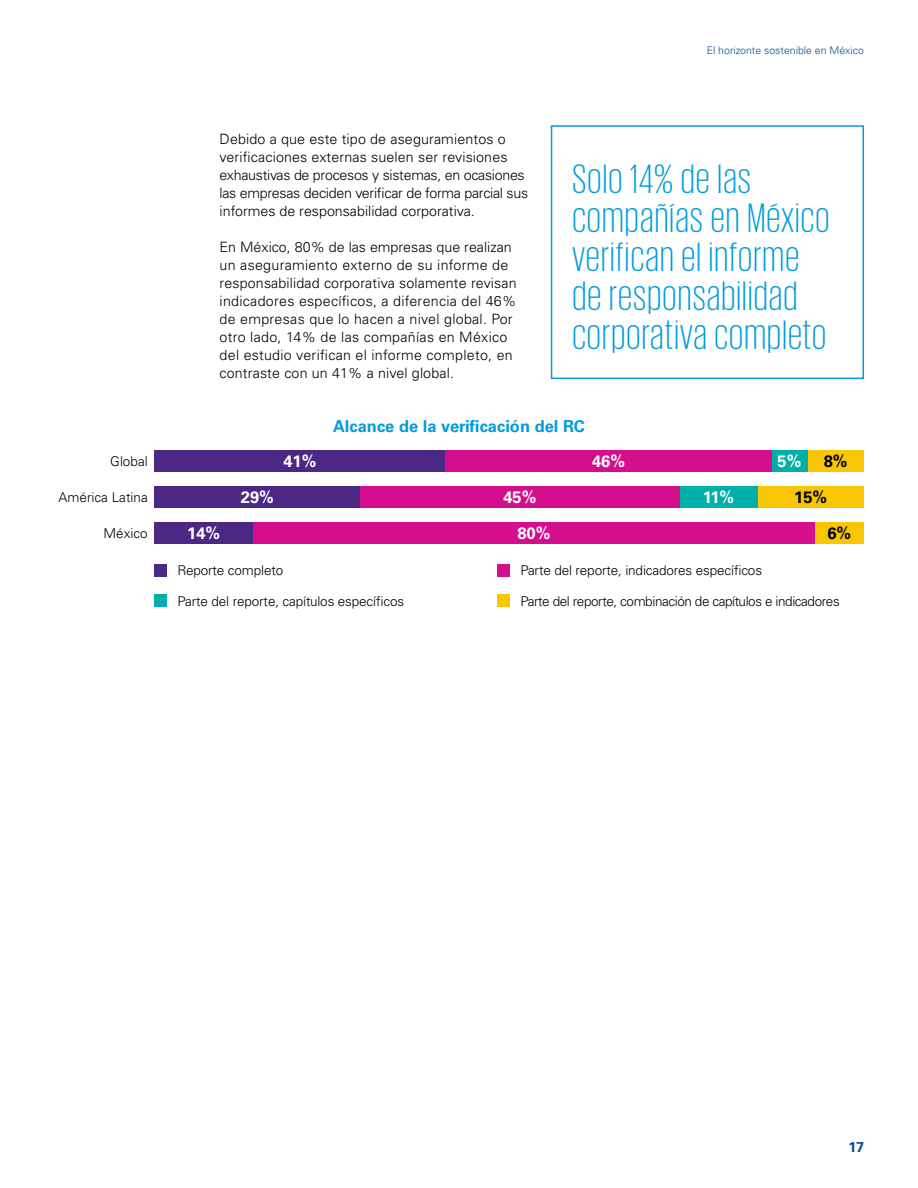
<style>
.page{position:relative;width:918px;height:1188px;background:#fff}
.page>*{position:absolute;margin:0;border:0;box-sizing:border-box;transform-origin:0 0}
.t1{font:300 42px/39px "KPMG";letter-spacing:.03em;color:#009cdc}
.t2{font:700 16.5px "Univers";color:#009cdc}
.t3{font:700 16.5px "Univers";color:#fff}
.t4{font:700 16.5px "Univers";color:#000}
.t5{font:300 14.25px/18px "Univers";letter-spacing:.01em;color:#000}
.t6{font:700 14.25px "Univers";color:#004e98}
.t7{font:300 13.5px "Univers";letter-spacing:-.01em;color:#000}
.t8{font:300 13.5px "Univers";letter-spacing:-.03em;color:#000}
.t9{font:300 10.5px "Univers";color:#004e98}
</style>
<div class="page">
<div style="left:807px;top:450px;width:57px;height:21px;background:#f9c606"></div>
<div style="left:758px;top:486px;width:106px;height:21px;background:#f9c606"></div>
<div style="left:815px;top:522px;width:49px;height:21px;background:#f9c606"></div>
<div style="left:772px;top:450px;width:35px;height:21px;background:#00afa8"></div>
<div style="left:680px;top:486px;width:78px;height:21px;background:#00afa8"></div>
<div style="left:445px;top:450px;width:327px;height:21px;background:#d40e8c"></div>
<div style="left:360px;top:486px;width:320px;height:21px;background:#d40e8c"></div>
<div style="left:253px;top:522px;width:562px;height:21px;background:#d40e8c"></div>
<div style="left:155px;top:450px;width:290px;height:21px;background:#4b2884"></div>
<div style="left:155px;top:486px;width:205px;height:21px;background:#4b2884"></div>
<div style="left:155px;top:522px;width:98px;height:21px;background:#4b2884"></div>
<div style="left:551px;top:125px;width:313px;height:254px;border:2px solid #009cdc"></div>
<div style="left:155px;top:564px;width:12px;height:12px;background:#4b2884"></div>
<div style="left:155px;top:594px;width:12px;height:12px;background:#00afa8"></div>
<div style="left:497px;top:564px;width:13px;height:12px;background:#d40e8c"></div>
<div style="left:497px;top:594px;width:13px;height:12px;background:#f9c606"></div>
<p class="t9" style="left:707px;top:44px;width:159px">El horizonte sostenible en México</p>
<p class="t7" style="left:110px;top:453px;width:39px">Global</p>
<p class="t7" style="left:58px;top:489px;width:91px">América Latina</p>
<p class="t7" style="left:104px;top:525px;width:46px">México</p>
<p class="t5" style="left:220px;top:130px;width:310px">Debido a que este tipo de aseguramientos o verificaciones externas suelen ser revisiones exhaustivas de procesos y sistemas, en ocasiones las empresas deciden verificar de forma parcial sus informes de responsabilidad corporativa.</p>
<p class="t5" style="left:220px;top:238px;width:299px">En México, 80% de las empresas que realizan un aseguramiento externo de su informe de responsabilidad corporativa solamente revisan indicadores específicos, a diferencia del 46% de empresas que lo hacen a nivel global. Por otro lado, 14% de las compañías en México del estudio verifican el informe completo, en contraste con un 41% a nivel global.</p>
<p class="t2" style="left:333px;top:417px;width:253px">Alcance de la verificación del RC</p>
<h1 class="t1" style="left:572px;top:159px;width:259px">Solo 14% de las compañías en México verifican el informe de responsabilidad corporativa completo</h1>
<p class="t3" style="left:283px;top:451px;width:35px">41%</p>
<p class="t3" style="left:592px;top:451px;width:35px">46%</p>
<p class="t3" style="left:778px;top:451px;width:25px">5%</p>
<p class="t4" style="left:824px;top:451px;width:25px">8%</p>
<p class="t3" style="left:241px;top:487px;width:35px">29%</p>
<p class="t3" style="left:503px;top:487px;width:35px">45%</p>
<p class="t3" style="left:703px;top:487px;width:33px">11%</p>
<p class="t4" style="left:794px;top:487px;width:35px">15%</p>
<p class="t3" style="left:187px;top:523px;width:35px">14%</p>
<p class="t3" style="left:517px;top:523px;width:35px">80%</p>
<p class="t4" style="left:827px;top:523px;width:25px">6%</p>
<p class="t7" style="left:178px;top:562px;width:107px">Reporte completo</p>
<p class="t7" style="left:178px;top:593px;width:228px">Parte del reporte, capítulos específicos</p>
<p class="t7" style="left:520px;top:562px;width:243px">Parte del reporte, indicadores específicos</p>
<p class="t8" style="left:520px;top:593px;width:321px">Parte del reporte, combinación de capítulos e indicadores</p>
<p class="t6" style="left:849px;top:1139px;width:17px">17</p>
</div>
